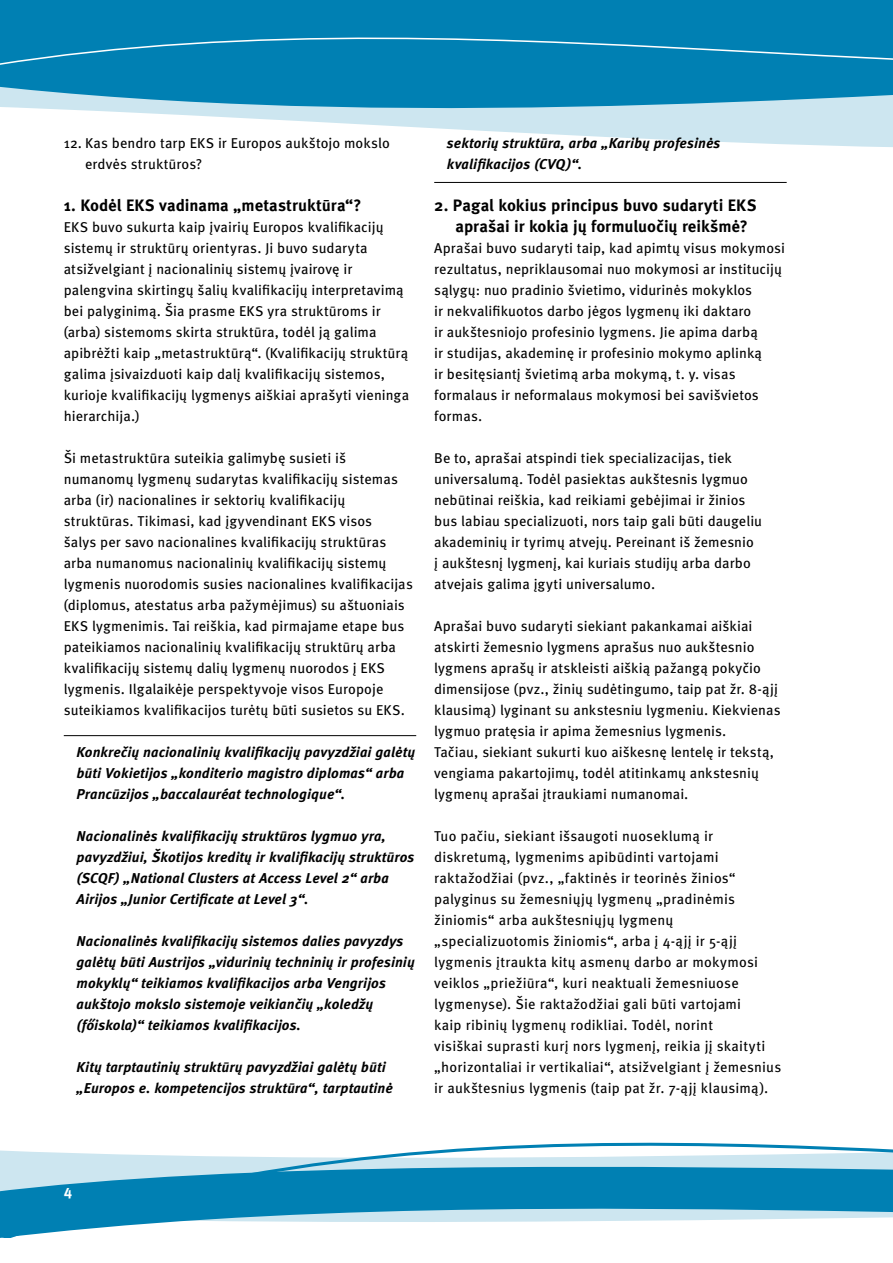
<style>
.page{position:relative;width:893px;height:1263px;background:#fff}
.page>*{position:absolute;margin:0;border:0;box-sizing:border-box;transform-origin:0 0}
.t1{font:700 16.5px/21px "Meta Pro";color:#000}
.t2{font:700 15px "Meta Pro";color:#fff}
.t3{font:14.25px/21px "Meta Pro";letter-spacing:.005em;color:#000}
.t4{font:italic 700 14.25px/21px "Meta Pro";letter-spacing:.005em;color:#000}
</style>
<div class="page">
<svg style="left:32px;top:108px;width:860px;height:39px;fill:#cde6f0"></svg>
<svg style="left:0;top:67px;width:892px;height:41px;background:#1c8ebb"></svg>
<div style="left:0;top:0;width:892px;height:67px;background:#0080b3"></div>
<svg style="left:0;top:1143px;width:892px;height:94px"></svg>
<svg style="left:892px;top:0;width:1px;height:147px"></svg>
<svg style="left:892px;top:1149px;width:1px;height:69px"></svg>
<hr style="left:64px;top:735px;width:352px;height:1px;background:#000">
<hr style="left:434px;top:182px;width:353px;height:1px;background:#000">
<p class="t3" style="left:85px;top:133px;width:306px;text-indent:-21px">12. Kas bendro tarp EKS ir Europos aukštojo mokslo erdvės struktūros?</p>
<p class="t1" style="left:64px;top:195px;width:299px">1. Kodėl EKS vadinama „metastruktūra“?</p>
<p class="t3" style="left:64px;top:217px;width:347px">EKS buvo sukurta kaip įvairių Europos kvalifikacijų sistemų ir struktūrų orientyras. Ji buvo sudaryta atsižvelgiant į nacionalinių sistemų įvairovę ir palengvina skirtingų šalių kvalifikacijų interpretavimą bei palyginimą. Šia prasme EKS yra struktūroms ir (arba) sistemoms skirta struktūra, todėl ją galima apibrėžti kaip „metastruktūrą“. (Kvalifikacijų struktūrą galima įsivaizduoti kaip dalį kvalifikacijų sistemos, kurioje kvalifikacijų lygmenys aiškiai aprašyti vieninga hierarchija.)</p>
<p class="t3" style="left:64px;top:448px;width:351px">Ši metastruktūra suteikia galimybę susieti iš numanomų lygmenų sudarytas kvalifikacijų sistemas arba (ir) nacionalines ir sektorių kvalifikacijų struktūras. Tikimasi, kad įgyvendinant EKS visos<br>šalys per savo nacionalines kvalifikacijų struktūras arba numanomus nacionalinių kvalifikacijų sistemų lygmenis nuorodomis susies nacionalines kvalifikacijas (diplomus, atestatus arba pažymėjimus) su aštuoniais EKS lygmenimis. Tai reiškia, kad pirmajame etape bus pateikiamos nacionalinių kvalifikacijų struktūrų arba kvalifikacijų sistemų dalių lygmenų nuorodos į EKS lygmenis. Ilgalaikėje perspektyvoje visos Europoje suteikiamos kvalifikacijos turėtų būti susietos su EKS.</p>
<p class="t4" style="left:77px;top:742px;width:340px">Konkrečių nacionalinių kvalifikacijų pavyzdžiai galėtų būti Vokietijos „konditerio magistro diplomas“ arba<br>Prancūzijos „baccalauréat technologique“.</p>
<p class="t4" style="left:77px;top:826px;width:339px">Nacionalinės kvalifikacijų struktūros lygmuo yra, pavyzdžiui, Škotijos kreditų ir kvalifikacijų struktūros (SCQF) „National Clusters at Access Level 2“ arba Airijos „Junior Certificate at Level 3“.</p>
<p class="t4" style="left:77px;top:931px;width:340px">Nacionalinės kvalifikacijų sistemos dalies pavyzdys galėtų būti Austrijos „vidurinių techninių ir profesinių mokyklų“ teikiamos kvalifikacijos arba Vengrijos aukštojo mokslo sistemoje veikiančių „koledžų (főiskola)“ teikiamos kvalifikacijos.</p>
<p class="t4" style="left:77px;top:1057px;width:318px">Kitų tarptautinių struktūrų pavyzdžiai galėtų būti „Europos e. kompetencijos struktūra“, tarptautinė</p>
<p class="t4" style="left:447px;top:133px;width:275px">sektorių struktūra, arba „Karibų profesinės kvalifikacijos (CVQ)“.</p>
<p class="t1" style="left:455px;top:195px;width:301px;text-indent:-21px">2. Pagal kokius principus buvo sudaryti EKS aprašai ir kokia jų formuluočių reikšmė?</p>
<p class="t3" style="left:434px;top:238px;width:352px">Aprašai buvo sudaryti taip, kad apimtų visus mokymosi rezultatus, nepriklausomai nuo mokymosi ar institucijų sąlygų: nuo pradinio švietimo, vidurinės mokyklos<br>ir nekvalifikuotos darbo jėgos lygmenų iki daktaro<br>ir aukštesniojo profesinio lygmens. Jie apima darbą<br>ir studijas, akademinę ir profesinio mokymo aplinką<br>ir besitęsiantį švietimą arba mokymą, t. y. visas formalaus ir neformalaus mokymosi bei savišvietos formas.</p>
<p class="t3" style="left:434px;top:448px;width:329px">Be to, aprašai atspindi tiek specializacijas, tiek universalumą. Todėl pasiektas aukštesnis lygmuo nebūtinai reiškia, kad reikiami gebėjimai ir žinios bus labiau specializuoti, nors taip gali būti daugeliu akademinių ir tyrimų atvejų. Pereinant iš žemesnio<br>į aukštesnį lygmenį, kai kuriais studijų arba darbo atvejais galima įgyti universalumo.</p>
<p class="t3" style="left:434px;top:616px;width:348px">Aprašai buvo sudaryti siekiant pakankamai aiškiai atskirti žemesnio lygmens aprašus nuo aukštesnio lygmens aprašų ir atskleisti aiškią pažangą pokyčio dimensijose (pvz., žinių sudėtingumo, taip pat žr. 8-ąjį klausimą) lyginant su ankstesniu lygmeniu. Kiekvienas lygmuo pratęsia ir apima žemesnius lygmenis.<br>Tačiau, siekiant sukurti kuo aiškesnę lentelę ir tekstą, vengiama pakartojimų, todėl atitinkamų ankstesnių lygmenų aprašai įtraukiami numanomai.</p>
<p class="t3" style="left:434px;top:826px;width:349px">Tuo pačiu, siekiant išsaugoti nuoseklumą ir diskretumą, lygmenims apibūdinti vartojami raktažodžiai (pvz., „faktinės ir teorinės žinios“ palyginus su žemesniųjų lygmenų „pradinėmis žiniomis“ arba aukštesniųjų lygmenų „specializuotomis žiniomis“, arba į 4-ąjį ir 5-ąjį lygmenis įtraukta kitų asmenų darbo ar mokymosi veiklos „priežiūra“, kuri neaktuali žemesniuose lygmenyse). Šie raktažodžiai gali būti vartojami<br>kaip ribinių lygmenų rodikliai. Todėl, norint<br>visiškai suprasti kurį nors lygmenį, reikia jį skaityti „horizontaliai ir vertikaliai“, atsižvelgiant į žemesnius ir aukštesnius lygmenis (taip pat žr. 7-ąjį klausimą).</p>
<p class="t2" style="left:64px;top:1183px;width:10px">4</p>
</div>
